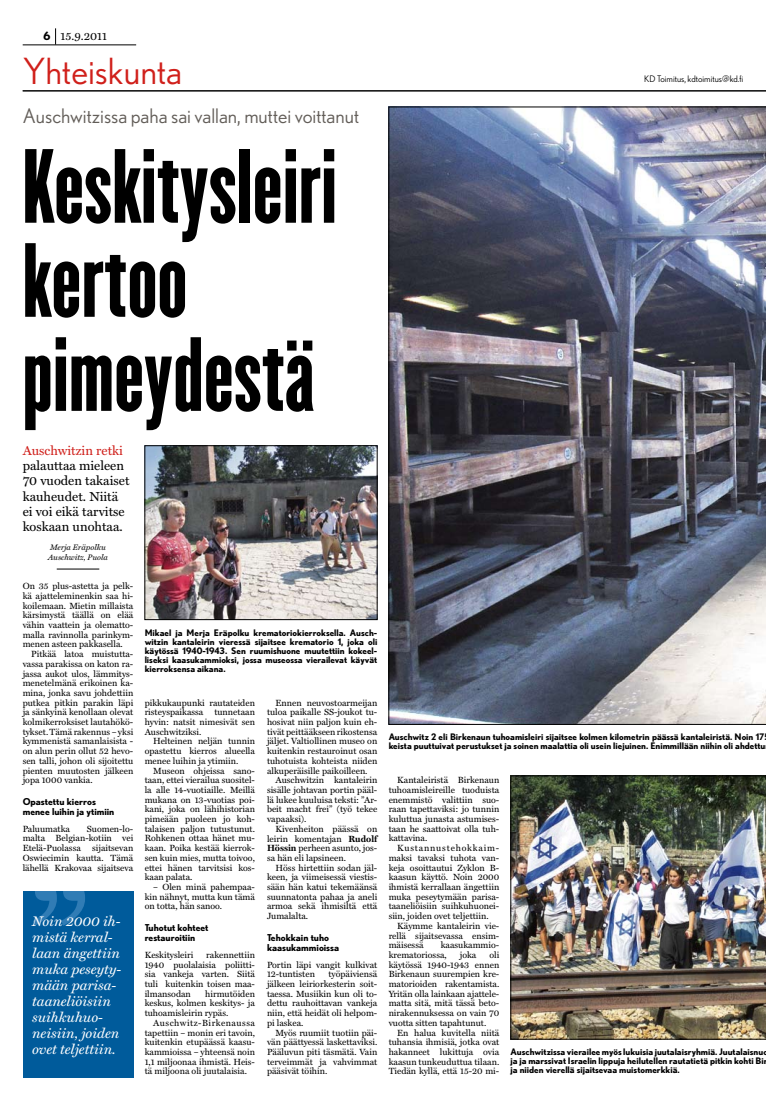
<style>
.page{position:relative;width:766px;height:1106px;background:#fff}
.page>*{position:absolute;margin:0;border:0;box-sizing:border-box;transform-origin:0 0}
.t1{font:92px/94px "Champion HTF Featherweight";letter-spacing:.005em;color:#000}
.t2{font:36px "Nobel";color:#d0201b}
.t3{font:20px "Nobel";color:#625d58}
.t4{font:italic 14px/16px "Miller Text";color:#fff}
.t5{font:13px/15px "Miller Text";color:#000}
.t6{font:13px "Miller Text";color:#d0201b}
.t7{font:11.5px "Miller Text";color:#000}
.t8{font:700 9.5px/10px "Nobel";color:#000}
.t9{font:9px/9.7px "Miller Text";color:#000;text-align:justify}
.t10{font:700 9px/9px "Nobel";color:#000;text-align:justify}
.t11{font:9px "Nobel";color:#000}
.t12{font:italic 8px/9.7px "Miller Text";color:#000}
.s1{font-family:"Nobel";font-weight:700}
.s2{font-weight:700}
</style>
<div class="page">
<hr style="left:23px;top:44px;width:113px;height:1px;background:#000">
<svg style="left:55px;top:28px;width:1px;height:17px"></svg>
<hr style="left:23px;top:90px;width:742px;height:1px;background:#000">
<hr style="left:57px;top:568px;width:42px;height:1px;background:#000">
<img style="left:388px;top:107px;width:377px;height:617px">
<img style="left:147px;top:447px;width:228px;height:171px">
<div style="left:145px;top:445px;width:232px;height:175px;border:1px solid #000"></div>
<img style="left:510px;top:775px;width:255px;height:264px">
<div style="left:23px;top:891px;width:110px;height:186px;background:#005b9b"></div>
<svg style="left:33px;top:891px;width:52px;height:34px"></svg>
<p class="t7" style="left:43px;top:30px;width:65px"><span class="s1">6</span> 15.9.2011</p>
<h2 class="t2" style="left:23px;top:50px;width:161px">Yhteiskunta</h2>
<h3 class="t3" style="left:23px;top:104px;width:338px">Auschwitzissa paha sai vallan, muttei voittanut</h3>
<h1 class="t1" style="left:23px;top:145px;width:315px">Keskitysleiri kertoo pimeydestä</h1>
<h3 class="t6" style="left:23px;top:443px;width:102px">Auschwitzin retki</h3>
<h3 class="t5" style="left:23px;top:458px;width:108px">palauttaa mieleen<br>70 vuoden takaiset kauheudet. Niitä ei voi eikä tarvitse koskaan unohtaa.</h3>
<p class="t12" style="left:48px;top:542px;width:61px">Merja Eräpolku<br>Auschwitz, Puola</p>
<p class="t9" style="left:23px;top:581px;width:112px">On 35 plus-astetta ja pelk&shy;kä ajatteleminenkin saa hi&shy;koilemaan. Mietin millaista kärsimystä täällä on elää vähin vaattein ja olematto&shy;malla ravinnolla parinkym&shy;menen asteen pakkasella.</p>
<p class="t9" style="left:23px;top:649px;width:112px;text-indent:9px">Pitkää latoa muistutta&shy;vassa parakissa on katon ra&shy;jassa aukot ulos, lämmitys&shy;menetelmänä erikoinen ka&shy;mina, jonka savu johdettiin putkea pitkin parakin läpi ja sänkyinä kenollaan olevat kolmikerroksiset lautahökö&shy;tykset. Tämä rakennus – yksi kymmenistä samanlaisista - on alun perin ollut 52 hevo&shy;sen talli, johon oli sijoitettu pienten muutosten jälkeen jopa 1000 vankia.</p>
<p class="t8" style="left:23px;top:796px;width:93px">Opastettu kierros menee luihin ja ytimiin</p>
<p class="t9" style="left:23px;top:823px;width:49px">Paluumatka</p>
<p class="t9" style="left:23px;top:823px;width:112px;text-indent:64px">Suomen-lo&shy;malta Belgian-kotiin vei Etelä-Puolassa</p>
<p class="t9" style="left:23px;top:843px;width:112px;text-indent:69px">sijaitsevan Oswiecimin kautta. Tämä lähellä Krakovaa sijaitseva</p>
<h3 class="t4" style="left:32px;top:912px;width:91px">Noin 2000 ih&shy;mistä kerral&shy;laan ängettiin muka peseyty&shy;mään parisa&shy;taaneliöisiin suihkuhuo&shy;neisiin, joiden ovet teljettiin.</h3>
<p class="t10" style="left:145px;top:627px;width:234px">Mikael ja Merja Eräpolku krematoriokierroksella. Ausch&shy;witzin kantaleirin vieressä sijaitsee krematorio 1, joka oli käytössä 1940-1943. Sen ruumishuone muutettiin kokeel&shy;liseksi kaasukammioksi, jossa museossa vierailevat käyvät kierroksensa aikana.</p>
<p class="t9" style="left:145px;top:697px;width:112px">pikkukaupunki rautateiden risteyspaikassa tunnetaan hyvin: natsit nimesivät sen Auschwitziksi.</p>
<p class="t9" style="left:145px;top:736px;width:112px;text-indent:9px">Helteinen neljän tunnin opastettu kierros alueella menee luihin ja ytimiin.</p>
<p class="t9" style="left:145px;top:765px;width:112px;text-indent:9px">Museon ohjeissa sano&shy;taan, ettei vierailua suositel&shy;la alle 14-vuotiaille. Meillä mukana on 13-vuotias poi&shy;kani, joka on lähihistorian pimeään puoleen jo koh&shy;talaisen paljon tutustunut.<br>Rohkenen ottaa hänet mu&shy;kaan. Poika kestää kierrok&shy;sen kuin mies, mutta toivoo, ettei hänen tarvitsisi kos&shy;kaan palata.</p>
<p class="t9" style="left:145px;top:882px;width:112px;text-indent:9px">– Olen minä pahempaa&shy;kin nähnyt, mutta kun tämä on totta, hän sanoo.</p>
<p class="t8" style="left:145px;top:922px;width:65px">Tuhotut kohteet restauroitiin</p>
<p class="t9" style="left:145px;top:950px;width:50px">Keskitysleiri</p>
<p class="t9" style="left:145px;top:950px;width:112px;text-indent:62px">rakennettiin 1940 puolalaisia poliitti&shy;sia vankeja varten. Siitä tuli kuitenkin toisen maa&shy;ilmansodan</p>
<p class="t9" style="left:145px;top:988px;width:112px;text-indent:61px">hirmutöiden keskus, kolmen keskitys- ja tuhoamisleirin rypäs.</p>
<p class="t9" style="left:145px;top:1017px;width:112px;text-indent:9px">Auschwitz-Birkenaussa tapettiin – monin eri tavoin, kuitenkin etupäässä kaasu&shy;kammioissa – yhteensä noin 1,1 miljoonaa ihmistä. Heis&shy;tä miljoona oli juutalaisia.</p>
<p class="t9" style="left:267px;top:697px;width:112px;text-indent:9px">Ennen neuvostoarmeijan tuloa paikalle SS-joukot tu&shy;hosivat niin paljon kuin eh&shy;tivät peittääkseen rikostensa jäljet. Valtiollinen museo on kuitenkin restauroinut osan tuhotuista kohteista niiden alkuperäisille paikoilleen.</p>
<p class="t9" style="left:267px;top:775px;width:112px;text-indent:9px">Auschwitzin kantaleirin sisälle johtavan portin pääl&shy;lä lukee kuuluisa teksti: ”Ar&shy;beit macht frei” (työ tekee vapaaksi).</p>
<p class="t9" style="left:267px;top:823px;width:112px;text-indent:9px">Kivenheiton päässä on leirin komentajan <span class="s2">Rudolf Hössin</span> perheen asunto, jos&shy;sa hän eli lapsineen.</p>
<p class="t9" style="left:267px;top:862px;width:112px;text-indent:9px">Höss hirtettiin sodan jäl&shy;keen, ja viimeisessä viestis&shy;sään hän katui tekemäänsä suunnatonta pahaa ja aneli armoa sekä ihmisiltä että Jumalalta.</p>
<p class="t8" style="left:267px;top:932px;width:74px">Tehokkain tuho kaasukammioissa</p>
<p class="t9" style="left:267px;top:959px;width:112px">Portin läpi vangit kulkivat<br>12-tuntisten</p>
<p class="t9" style="left:267px;top:969px;width:112px;text-indent:61px">työpäiviensä jälkeen leiriorkesterin soit&shy;taessa. Musiikin kun oli to&shy;dettu rauhoittavan vankeja niin, että heidät oli helpom&shy;pi laskea.</p>
<p class="t9" style="left:267px;top:1027px;width:112px;text-indent:9px">Myös ruumiit tuotiin päi&shy;vän päättyessä laskettaviksi.<br>Pääluvun piti täsmätä. Vain terveimmät ja vahvimmat pääsivät töihin.</p>
<p class="t11" style="left:644px;top:74px;width:101px">KD Toimitus, kdtoimitus@kd.fi</p>
<p class="t10" style="left:388px;top:732px;width:378px">Auschwitz 2 eli Birkenaun tuhoamisleiri sijaitsee kolmen kilometrin päässä kantaleiristä. Noin 17 keista puuttuivat perustukset ja soinen maalattia oli usein liejuinen. Enimmillään niihin oli ahdettu</p>
<p class="t9" style="left:388px;top:775px;width:112px;text-indent:9px">Kantaleiristä Birkenaun tuhoamisleireille tuoduista enemmistö valittiin suo&shy;raan tapettaviksi: jo tunnin kuluttua junasta astumises&shy;taan he saattoivat olla tuh&shy;kattavina.</p>
<p class="t9" style="left:388px;top:843px;width:112px;text-indent:9px">Kustannustehokkaim&shy;maksi tavaksi tuhota van&shy;keja osoittautui Zyklon B&shy;kaasun käyttö. Noin 2000 ihmistä kerrallaan ängettiin muka peseytymään parisa&shy;taaneliöisiin suihkuhuonei&shy;siin, joiden ovet teljettiin.</p>
<p class="t9" style="left:388px;top:920px;width:112px;text-indent:9px">Käymme kantaleirin vie&shy;rellä sijaitsevassa ensim&shy;mäisessä</p>
<p class="t9" style="left:388px;top:940px;width:112px;text-indent:52px">kaasukammio&shy;krematoriossa,</p>
<p class="t9" style="left:388px;top:950px;width:112px;text-indent:101px">oli käytössä 1940-1943 ennen Birkenaun suurempien kre&shy;matorioiden rakentamista.<br>Yritän olla lainkaan ajattele&shy;matta sitä, mitä tässä beto&shy;nirakennuksessa on vain 70 vuotta sitten tapahtunut.</p>
<p class="t9" style="left:388px;top:1027px;width:112px;text-indent:9px">En halua kuvitella niitä tuhansia ihmisiä, jotka ovat hakanneet lukittuja ovia kaasun tunkeuduttua tilaan.<br>Tiedän kyllä, että 15-20 mi-</p>
<p class="t9" style="left:459px;top:950px;width:18px">joka</p>
<p class="t10" style="left:510px;top:1047px;width:259px">Auschwitzissa vierailee myös lukuisia juutalaisryhmiä. Juutalaisnuo ja ja marssivat Israelin lippuja heilutellen rautatietä pitkin kohti Bir ja niiden vierellä sijaitsevaa muistomerkkiä.</p>
</div>
